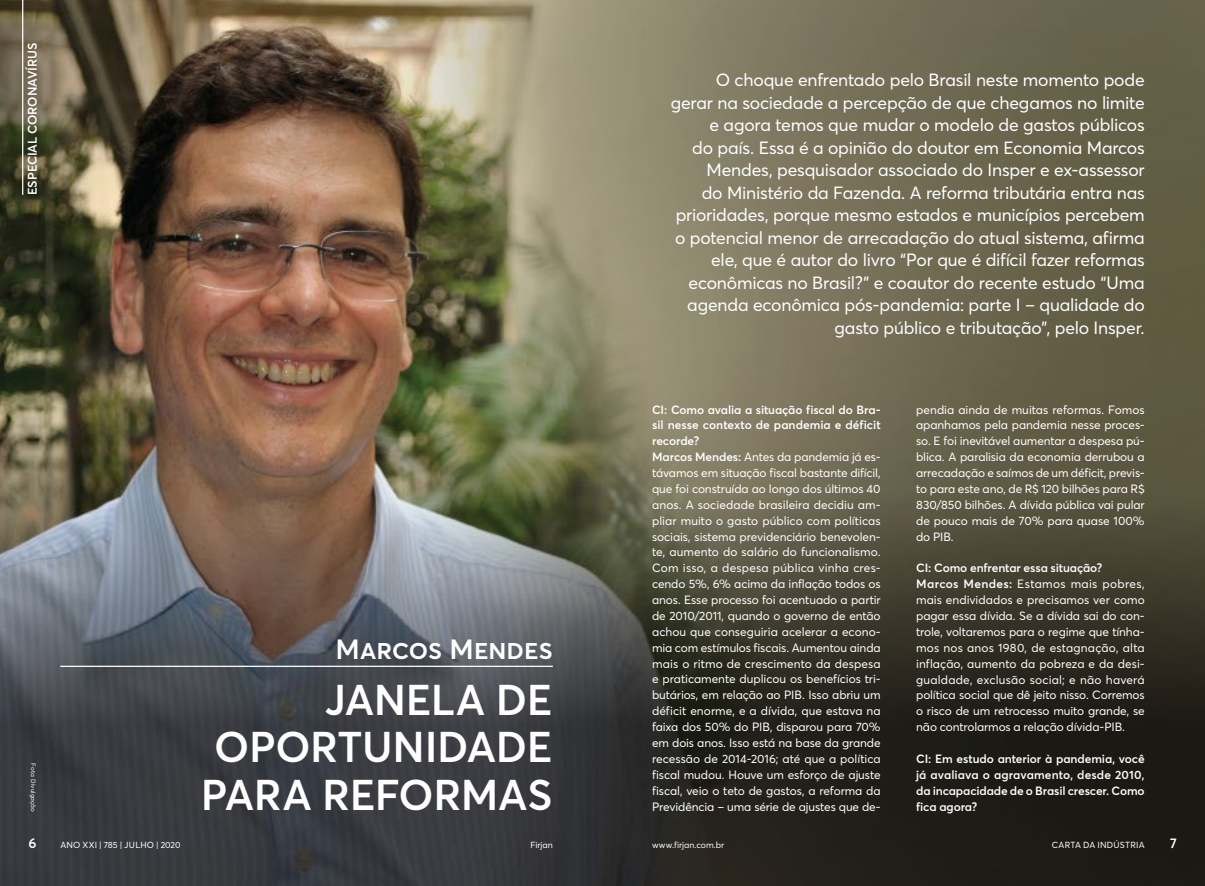
<style>
.page{position:relative;width:1205px;height:886px;background:#fff}
.page>*{position:absolute;margin:0;border:0;box-sizing:border-box;transform-origin:0 0}
.t1{font:600 42.5px/47.5px "Averta";letter-spacing:-.01em;color:#fff;text-align:right}
.t2{font:600 27.5px "Averta";color:#fff}
.t3{font:17.5px/22.5px "Averta";letter-spacing:-.01em;color:#fff;text-align:right}
.t4{font:600 13.75px "Averta";color:#fff}
.t5{font:600 12.5px "Averta";letter-spacing:-.01em;color:#fff}
.t6{font:11.88px/15.9px "Averta";letter-spacing:-.005em;color:#fff}
.t7{font:600 11.88px/15.9px "Averta";letter-spacing:-.01em;color:#fff;text-align:justify}
.t8{font:8.75px "Averta";letter-spacing:.015em;color:#fff}
.t9{font:6.25px "Averta";color:#fff}
.s1{font-weight:600}
</style>
<div class="page">
<img style="left:0;top:0;width:1205px;height:886px">
<hr style="left:60px;top:666px;width:493px;height:1px;background:#fff">
<hr style="left:22px;top:0;width:1px;height:195px;background:#fff">
<p class="t5" style="left:24px;top:195px;width:154px;rotate:-90deg">ESPECIAL CORONAVÍRUS</p>
<p class="t9" style="left:38px;top:763px;width:50px;rotate:90deg">Foto: Divulgação</p>
<h2 class="t2" style="left:336px;top:629px;width:219px">Marcos Mendes</h2>
<h1 class="t1" style="left:201px;top:674px;width:353px">JANELA DE<br>OPORTUNIDADE<br>PARA REFORMAS</h1>
<p class="t4" style="left:28px;top:833px;width:10px">6</p>
<p class="t8" style="left:60px;top:839px;width:122px">ANO XXI | 785 | juLhO | 2020</p>
<p class="t8" style="left:530px;top:839px;width:24px">Firjan</p>
<p class="t3" style="left:671px;top:68px;width:475px">O choque enfrentado pelo Brasil neste momento pode gerar na sociedade a percepção de que chegamos no limite e agora temos que mudar o modelo de gastos públicos<br>do país. Essa é a opinião do doutor em Economia Marcos Mendes, pesquisador associado do Insper e ex-assessor<br>do Ministério da Fazenda. A reforma tributária entra nas prioridades, porque mesmo estados e municípios percebem o potencial menor de arrecadação do atual sistema, afirma ele, que é autor do livro “Por que é difícil fazer reformas econômicas no Brasil?” e coautor do recente estudo “U ma agenda econômica pós-pandemia: parte I – qualidade do gasto público e tributação”, pelo Insper.</p>
<p class="t6" style="left:652px;top:401px;width:230px"><span class="s1">CI: Como avalia a situação fiscal do Bra&shy;sil nesse contexto de pandemia e déficit recorde?<br>Marcos Mendes:</span> Antes da pandemia já es&shy;távamos em situação fiscal bastante difícil, que foi construída ao longo dos últimos 40 anos. A sociedade brasileira decidiu am&shy;pliar muito o gasto público com políticas sociais, sistema previdenciário benevolen&shy;te, aumento do salário do funcionalismo.<br>Com isso, a despesa pública vinha cres&shy;cendo 5%, 6% acima da inflação todos os anos. Esse processo foi acentuado a partir de 2010/2011, quando o governo de então achou que conseguiria acelerar a econo&shy;mia com estímulos fiscais. Aumentou ainda mais o ritmo de crescimento da despesa e praticamente duplicou os benefícios tri&shy;butários, em relação ao PIB. Isso abriu um déficit enorme, e a dívida, que estava na faixa dos 50% do PIB, disparou para 70% em dois anos. Isso está na base da grande recessão de 2014-2016; até que a política fiscal mudou. H ouve um esforço de ajuste fiscal, veio o teto de gastos, a reforma da Previdência – uma série de ajustes que de-</p>
<p class="t6" style="left:916px;top:401px;width:230px;text-align:justify">pendia ainda de muitas reformas. Fomos apanhamos pela pandemia nesse proces&shy;so. E foi inevitável aumentar a despesa pú&shy;blica. A paralisia da economia derrubou a arrecadação e saímos de um déficit, previs&shy;to para este ano, de R$ 120 bilhões para R$ 830/850 bilhões. A dívida pública vai pular de pouco mais de 70% para quase 100% do PIB.</p>
<p class="t6" style="left:916px;top:560px;width:230px"><span class="s1">CI: Como enfrentar essa situação?<br>Marcos Mendes:</span> Estamos mais pobres, mais endividados e precisamos ver como pagar essa dívida. Se a dívida sai do con&shy;trole, voltaremos para o regime que tínha&shy;mos nos anos 1980, de estagnação, alta inflação, aumento da pobreza e da desi&shy;gualdade, exclusão social; e não haverá política social que dê jeito nisso. Corremos o risco de um retrocesso muito grande, se não controlarmos a relação dívida-PIB.</p>
<p class="t7" style="left:916px;top:750px;width:230px">CI: Em estudo anterior à pandemia, você já avaliava o agravamento, desde 2010, da incapacidade de o Brasil crescer. Como fica agora?</p>
<p class="t8" style="left:652px;top:838px;width:74px">www.firjan.com.br</p>
<p class="t8" style="left:1052px;top:839px;width:94px">CARTA DA INDÚSTRIA</p>
<p class="t4" style="left:1170px;top:833px;width:8px">7</p>
</div>
